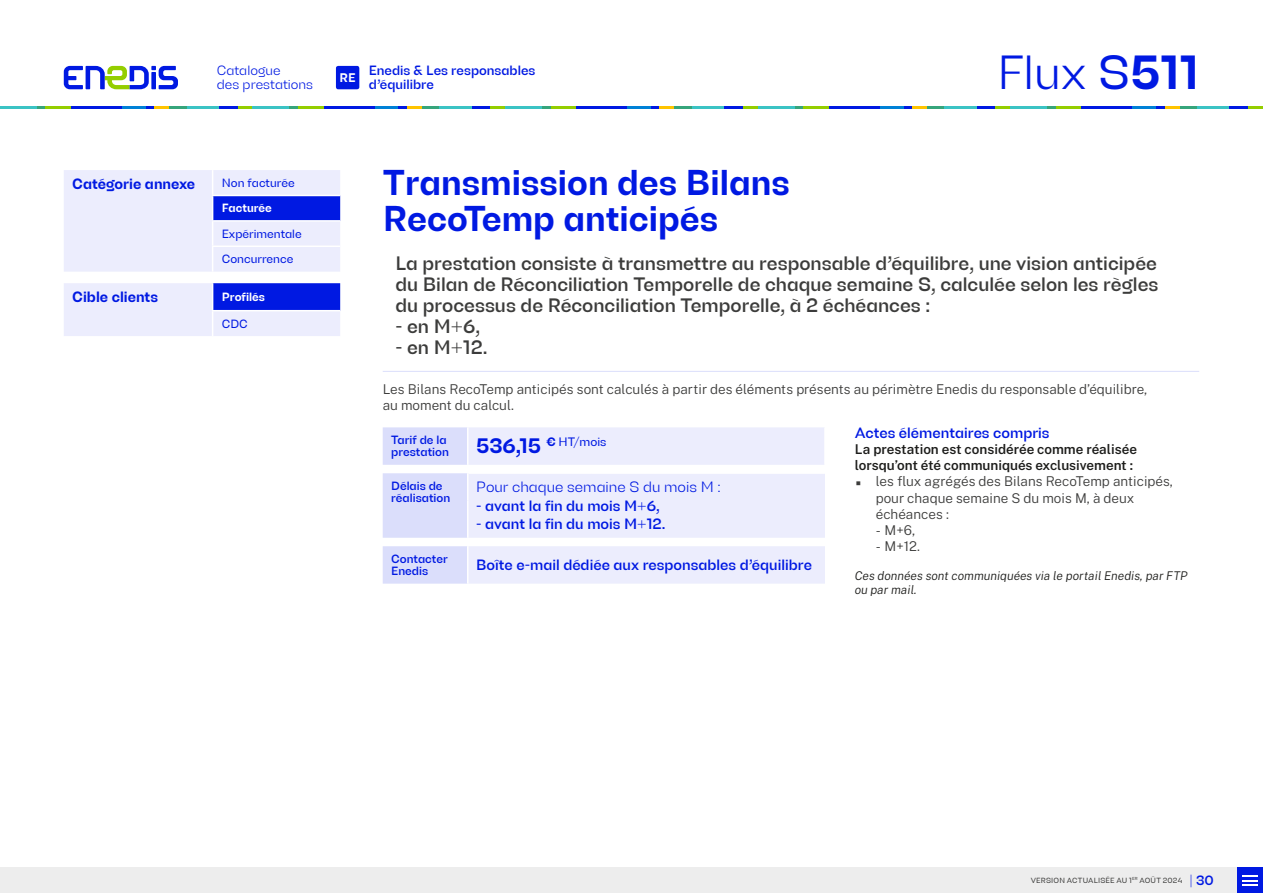
<style>
.page{position:relative;width:1263px;height:893px;background:#fff}
.page>*{position:absolute;margin:0;border:0;box-sizing:border-box;transform-origin:0 0}
.PRÉAMBULE{font:300 48px "Enedis";color:#0019e2}
.PRÉAMBULE-2{font:700 36px "Enedis";color:#0019e2}
.a_Description{font:500 19.5px/21px "Enedis";color:#3c3c3b;text-align:justify}
.t1{font:700 19.5px "Enedis";color:#fff;scale:3 1}
.description-b{font:500 15px "Enedis";color:#0019e2}
.description-b-2{font:700 15px "Enedis";color:#0019e2}
.description-b-3{font:300 15px "Enedis";color:#0019e2}
.a_Description-2{font:300 13.5px/16.2px "Public Sans";color:#3c3c3b}
.description-b-4{font:600 13.5px/16.2px "Public Sans";color:#1d1d1b}
.t2{font:500 13.5px/14.1px "Enedis";color:#0019e2}
.t3{font:300 13.5px/14.1px "Enedis";color:#0019e2}
.t4{font:700 12.6px "Enedis";color:#fff}
.description-b-5{font:12.3px "Enedis";color:#0019e2}
.description-b-6{font:italic 300 12px/14.4px "Public Sans";color:#1d1d1b}
.description-b-7{font:500 12px/12px "Enedis";color:#0019e2}
.t5{font:12px "Enedis";color:#0019e2}
.t6{font:700 12px "Enedis";color:#fff}
.t7{font:7.5px "Enedis";letter-spacing:.025em;color:#3c3c3b}
.s1{font-weight:400}
.s2{font-weight:700}
.s3{font-weight:700;font-size:21px}
.s4{font-weight:100}
</style>
<div class="page">
<svg style="left:64px;top:66px;width:114px;height:23px"></svg>
<svg style="left:37px;top:106px;width:8px;height:3px"></svg>
<hr style="left:45px;top:106px;width:26px;height:3px;background:#94ce00">
<hr style="left:169px;top:106px;width:18px;height:3px;background:#36a57b">
<svg style="left:146px;top:106px;width:8px;height:3px"></svg>
<hr style="left:154px;top:106px;width:15px;height:3px;background:#ffc400">
<hr style="left:122px;top:106px;width:24px;height:3px;background:#0081d6">
<hr style="left:187px;top:106px;width:32px;height:3px;background:#3bc3c4">
<hr style="left:219px;top:106px;width:19px;height:3px;background:#0019e2">
<hr style="left:238px;top:106px;width:15px;height:3px;background:#94ce00">
<hr style="left:71px;top:106px;width:51px;height:3px;background:#0019e2">
<hr style="left:0;top:106px;width:37px;height:3px;background:#3bc3c4">
<svg style="left:289px;top:106px;width:9px;height:3px"></svg>
<hr style="left:298px;top:106px;width:26px;height:3px;background:#94ce00">
<hr style="left:422px;top:106px;width:17px;height:3px;background:#36a57b">
<svg style="left:398px;top:106px;width:9px;height:3px"></svg>
<hr style="left:407px;top:106px;width:15px;height:3px;background:#ffc400">
<hr style="left:374px;top:106px;width:24px;height:3px;background:#0081d6">
<hr style="left:439px;top:106px;width:33px;height:3px;background:#3bc3c4">
<hr style="left:472px;top:106px;width:18px;height:3px;background:#0019e2">
<hr style="left:490px;top:106px;width:15px;height:3px;background:#94ce00">
<hr style="left:324px;top:106px;width:50px;height:3px;background:#0019e2">
<hr style="left:253px;top:106px;width:36px;height:3px;background:#3bc3c4">
<svg style="left:542px;top:106px;width:9px;height:3px"></svg>
<hr style="left:551px;top:106px;width:25px;height:3px;background:#94ce00">
<hr style="left:674px;top:106px;width:18px;height:3px;background:#36a57b">
<svg style="left:651px;top:106px;width:8px;height:3px"></svg>
<hr style="left:659px;top:106px;width:15px;height:3px;background:#ffc400">
<hr style="left:627px;top:106px;width:24px;height:3px;background:#0081d6">
<hr style="left:692px;top:106px;width:32px;height:3px;background:#3bc3c4">
<hr style="left:724px;top:106px;width:19px;height:3px;background:#0019e2">
<hr style="left:743px;top:106px;width:15px;height:3px;background:#94ce00">
<hr style="left:576px;top:106px;width:51px;height:3px;background:#0019e2">
<hr style="left:505px;top:106px;width:37px;height:3px;background:#3bc3c4">
<svg style="left:794px;top:106px;width:9px;height:3px"></svg>
<hr style="left:803px;top:106px;width:26px;height:3px;background:#94ce00">
<hr style="left:927px;top:106px;width:18px;height:3px;background:#36a57b">
<svg style="left:903px;top:106px;width:9px;height:3px"></svg>
<hr style="left:912px;top:106px;width:15px;height:3px;background:#ffc400">
<hr style="left:880px;top:106px;width:23px;height:3px;background:#0081d6">
<hr style="left:945px;top:106px;width:32px;height:3px;background:#3bc3c4">
<hr style="left:977px;top:106px;width:18px;height:3px;background:#0019e2">
<hr style="left:995px;top:106px;width:15px;height:3px;background:#94ce00">
<hr style="left:829px;top:106px;width:51px;height:3px;background:#0019e2">
<hr style="left:758px;top:106px;width:36px;height:3px;background:#3bc3c4">
<svg style="left:1047px;top:106px;width:9px;height:3px"></svg>
<hr style="left:1056px;top:106px;width:25px;height:3px;background:#94ce00">
<hr style="left:1179px;top:106px;width:18px;height:3px;background:#36a57b">
<svg style="left:1156px;top:106px;width:9px;height:3px"></svg>
<hr style="left:1165px;top:106px;width:14px;height:3px;background:#ffc400">
<hr style="left:1132px;top:106px;width:24px;height:3px;background:#0081d6">
<hr style="left:1197px;top:106px;width:32px;height:3px;background:#3bc3c4">
<hr style="left:1229px;top:106px;width:19px;height:3px;background:#0019e2">
<hr style="left:1248px;top:106px;width:15px;height:3px;background:#94ce00">
<hr style="left:1081px;top:106px;width:51px;height:3px;background:#0019e2">
<hr style="left:1010px;top:106px;width:37px;height:3px;background:#3bc3c4">
<div style="left:0;top:867px;width:1263px;height:26px;background:#ededed"></div>
<div style="left:1237px;top:867px;width:26px;height:26px;background:#0019e2"></div>
<div style="left:336px;top:66px;width:23px;height:23px;background:#0019e2;border-radius:2px"></div>
<hr style="left:383px;top:371px;width:442px;height:1px;background:#dbdefb">
<hr style="left:825px;top:371px;width:374px;height:1px;background:#dbdefb">
<svg style="left:468px;top:427px;width:357px;height:157px;background:#eeeffd"></svg>
<hr style="left:468px;top:473px;width:123px;height:1px;background:#fff">
<hr style="left:591px;top:473px;width:234px;height:1px;background:#fff">
<svg style="left:383px;top:427px;width:84px;height:157px;background:#dfe1fb"></svg>
<hr style="left:824px;top:427px;width:2px;height:38px;background:#fff">
<div style="left:64px;top:170px;width:148px;height:166px;background:#ecedfd"></div>
<svg style="left:212px;top:170px;width:128px;height:166px;background:#a7aff5"></svg>
<p class="t3" style="left:217px;top:63px;width:98px">Catalogue<br>des prestations</p>
<p class="t4" style="left:339px;top:70px;width:18px">RE</p>
<p class="t2" style="left:369px;top:64px;width:168px">Enedis &amp; Les responsables d’équilibre</p>
<p class="PRÉAMBULE" style="left:997px;top:45px;width:204px">Flux <span class="s1">S</span><span class="s2">511</span></p>
<p class="description-b-2" style="left:72px;top:175px;width:124px">Catégorie annexe</p>
<p class="t5" style="left:222px;top:176px;width:74px">Non facturée</p>
<p class="t6" style="left:222px;top:201px;width:52px">Facturée</p>
<p class="t5" style="left:222px;top:227px;width:81px">Expérimentale</p>
<p class="t5" style="left:222px;top:252px;width:73px">Concurrence</p>
<p class="description-b-2" style="left:72px;top:288px;width:87px">Cible clients</p>
<p class="t6" style="left:222px;top:290px;width:45px">Profilés</p>
<p class="t5" style="left:222px;top:316px;width:27px">CDC</p>
<p class="PRÉAMBULE-2" style="left:383px;top:162px;width:409px">Transmission des Bilans</p>
<p class="PRÉAMBULE-2" style="left:383px;top:198px;width:337px">RecoTemp anticipés</p>
<p class="a_Description" style="left:395px;top:253px;width:764px">La prestation consiste à transmettre au responsable d’équilibre, une vision anticipée du Bilan de Réconciliation Temporelle de chaque semaine S, calculée selon les règles du processus de Réconciliation Temporelle, à 2 échéances :</p>
<p class="a_Description" style="left:395px;top:316px;width:86px">- en M+6,</p>
<p class="a_Description" style="left:395px;top:337px;width:94px">- en M+12.</p>
<p class="a_Description-2" style="left:383px;top:380px;width:766px">Les Bilans RecoTemp anticipés sont calculés à partir des éléments présents au périmètre Enedis du responsable d’équilibre, au moment du calcul.</p>
<p class="description-b-7" style="left:391px;top:434px;width:57px">Tarif de la</p>
<p class="description-b-7" style="left:391px;top:446px;width:59px">prestation</p>
<p class="description-b-5" style="left:476px;top:435px;width:132px"><span class="s3">536,15</span> <span class="s2">€</span> HT/mois</p>
<p class="description-b-7" style="left:391px;top:480px;width:61px">Délais de réalisation</p>
<p class="description-b-3" style="left:476px;top:478px;width:246px">Pour chaque semaine S du mois M :</p>
<p class="description-b" style="left:476px;top:497px;width:185px">- avant la fin du mois M+6,</p>
<p class="description-b" style="left:476px;top:515px;width:191px">- avant la fin du mois M+12.</p>
<p class="description-b-7" style="left:391px;top:553px;width:58px">Contacter</p>
<p class="description-b-7" style="left:391px;top:565px;width:38px">Enedis</p>
<p class="description-b" style="left:476px;top:556px;width:337px">Boîte e-mail dédiée aux responsables d’équilibre</p>
<p class="description-b" style="left:855px;top:424px;width:196px">Actes élémentaires compris</p>
<p class="description-b-4" style="left:855px;top:440px;width:284px">La prestation est considérée comme réalisée lorsqu’ont été communiqués exclusivement :</p>
<p class="a_Description-2" style="left:876px;top:473px;width:299px;text-indent:-21px">◾◾ les flux agrégés des Bilans RecoTemp anticipés, pour chaque semaine S du mois M, à deux échéances :</p>
<p class="a_Description-2" style="left:876px;top:521px;width:41px">- M+6,</p>
<p class="a_Description-2" style="left:876px;top:537px;width:46px">- M+12.</p>
<p class="description-b-6" style="left:855px;top:568px;width:334px">Ces données sont communiquées via le portail Enedis, par FTP ou par mail.</p>
<p class="t2" style="left:1189px;top:873px;width:26px"><span class="s4">|</span> 30</p>
<p class="t7" style="left:1031px;top:876px;width:153px">VERSION ACTUALISÉE AU 1<sup>ER</sup> AOÛT 2024</p>
<h3 class="t1" style="left:1240px;top:869px;width:9px">---</h3>
</div>
